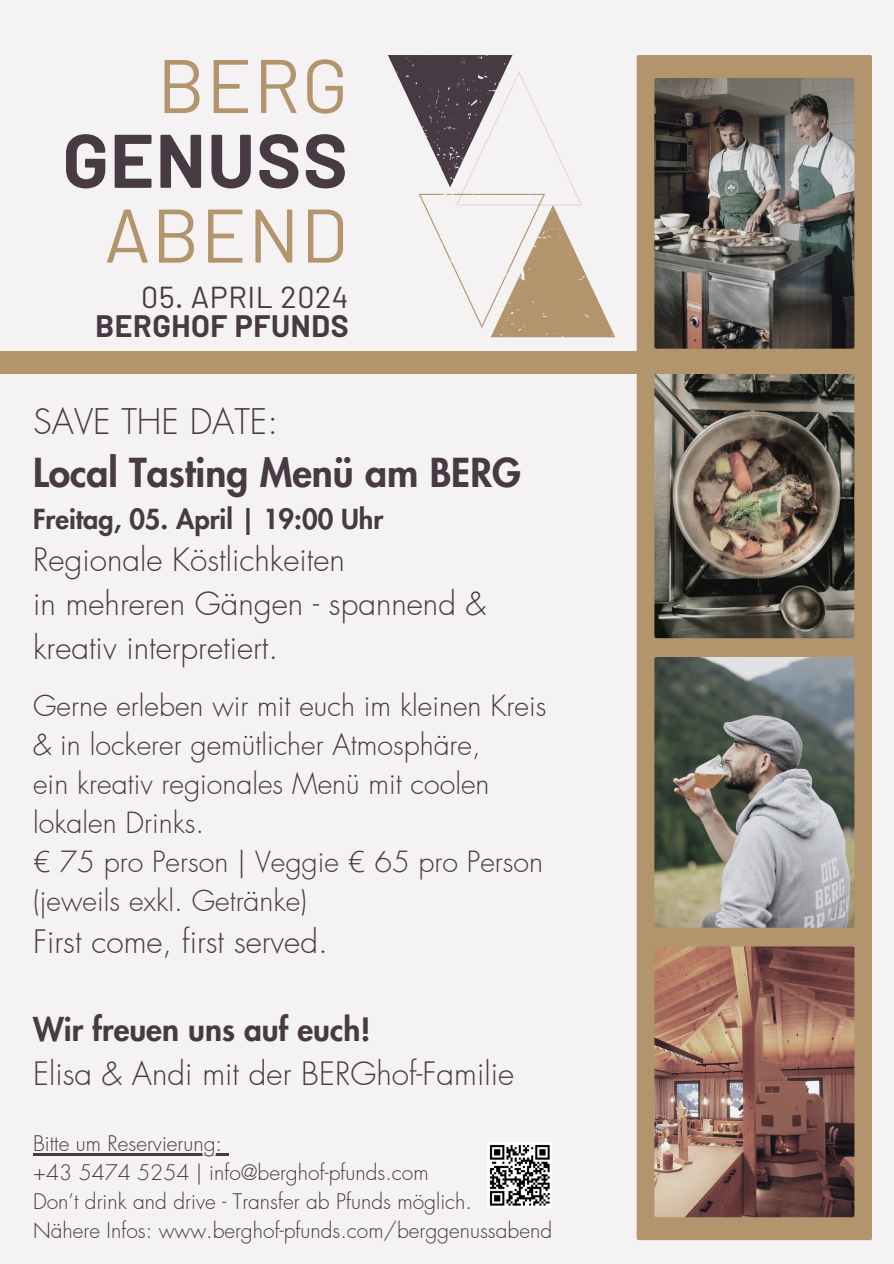
<style>
.page{position:relative;width:894px;height:1264px;background:#fff}
.page>*{position:absolute;margin:0;border:0;box-sizing:border-box;transform-origin:0 0}
.t1{font:700 75.75px/74.7px "Barlow";letter-spacing:.02em;color:#473a43;text-align:right}
.t2{font:75.75px "Barlow";letter-spacing:.02em;color:#b2956d}
.t3{font:800 39px "Futura LT Pro";color:#473a43}
.t4{font:300 34.5px "Futura LT Pro";color:#473a43}
.t5{font:300 31.5px/44px "Futura LT Pro";color:#473a43}
.t6{font:800 31.5px "Futura LT Pro";color:#473a43}
.t7{font:700 30.3px "Barlow";letter-spacing:.02em;color:#473a43}
.t8{font:30.3px "Barlow";letter-spacing:.02em;color:#473a43}
.t9{font:300 28.5px/39px "Futura LT Pro";color:#473a43}
.t10{font:800 27px "Futura LT Pro";color:#473a43}
.t11{font:300 21px/29px "Futura LT Pro";color:#473a43}
.s1{font-weight:400;color:#b2956d}
</style>
<div class="page">
<div style="left:0;top:0;width:893px;height:1263px;background:#f4f2f2"></div>
<svg style="left:388px;top:55px;width:227px;height:282px"></svg>
<div style="left:636px;top:55px;width:235px;height:1185px;background:#b2956d;border-radius:2px"></div>
<img style="left:654px;top:946px;width:200px;height:271px;border-radius:2px">
<img style="left:654px;top:657px;width:200px;height:270px;border-radius:2px">
<img style="left:654px;top:78px;width:200px;height:270px;border-radius:2px">
<img style="left:654px;top:367px;width:200px;height:271px;border-radius:2px">
<div style="left:0;top:351px;width:864px;height:22px;background:#b2956d"></div>
<hr style="left:33px;top:1153px;width:189px;height:2px;background:#473a43">
<svg style="left:222px;top:1153px;width:6px;height:2px"></svg>
<img style="left:487px;top:1142px;width:64px;height:64px">
<p class="t1" style="left:62px;top:45px;width:287px"><span class="s1">BERG<br></span>GENUSS</p>
<p class="t2" style="left:104px;top:187px;width:245px">ABEND</p>
<p class="t8" style="left:141px;top:278px;width:209px">05. APRIL 2024</p>
<p class="t7" style="left:95px;top:307px;width:254px">BERGHOF PFUNDS</p>
<p class="t4" style="left:33px;top:405px;width:246px">SAVE THE DATE:</p>
<h2 class="t3" style="left:33px;top:454px;width:489px">Local Tasting Menü am BERG</h2>
<p class="t10" style="left:33px;top:506px;width:352px">Freitag, 05. April | 19:00 Uhr</p>
<p class="t5" style="left:33px;top:538px;width:454px">Regionale Köstlichkeiten<br>in mehreren Gängen - spannend &amp; kreativ interpretiert.</p>
<p class="t9" style="left:33px;top:687px;width:514px">Gerne erleben wir mit euch im kleinen Kreis &amp; in lockerer gemütlicher Atmosphäre,<br>ein kreativ regionales Menü mit coolen lokalen Drinks.<br>€ 75 pro Person | Veggie € 65 pro Person (jeweils exkl. Getränke)</p>
<p class="t5" style="left:33px;top:920px;width:296px">First come, first served.</p>
<p class="t6" style="left:33px;top:1015px;width:339px">Wir freuen uns auf euch!</p>
<p class="t5" style="left:33px;top:1052px;width:482px">Elisa &amp; Andi mit der BERGhof-Familie</p>
<p class="t11" style="left:33px;top:1129px;width:520px">Bitte um Reservierung:<br>+43 5474 5254 | info@berghof-pfunds.com<br>Don’t drink and drive - Transfer ab Pfunds möglich.<br>Nähere Infos: www.berghof-pfunds.com/berggenussabend</p>
</div>
